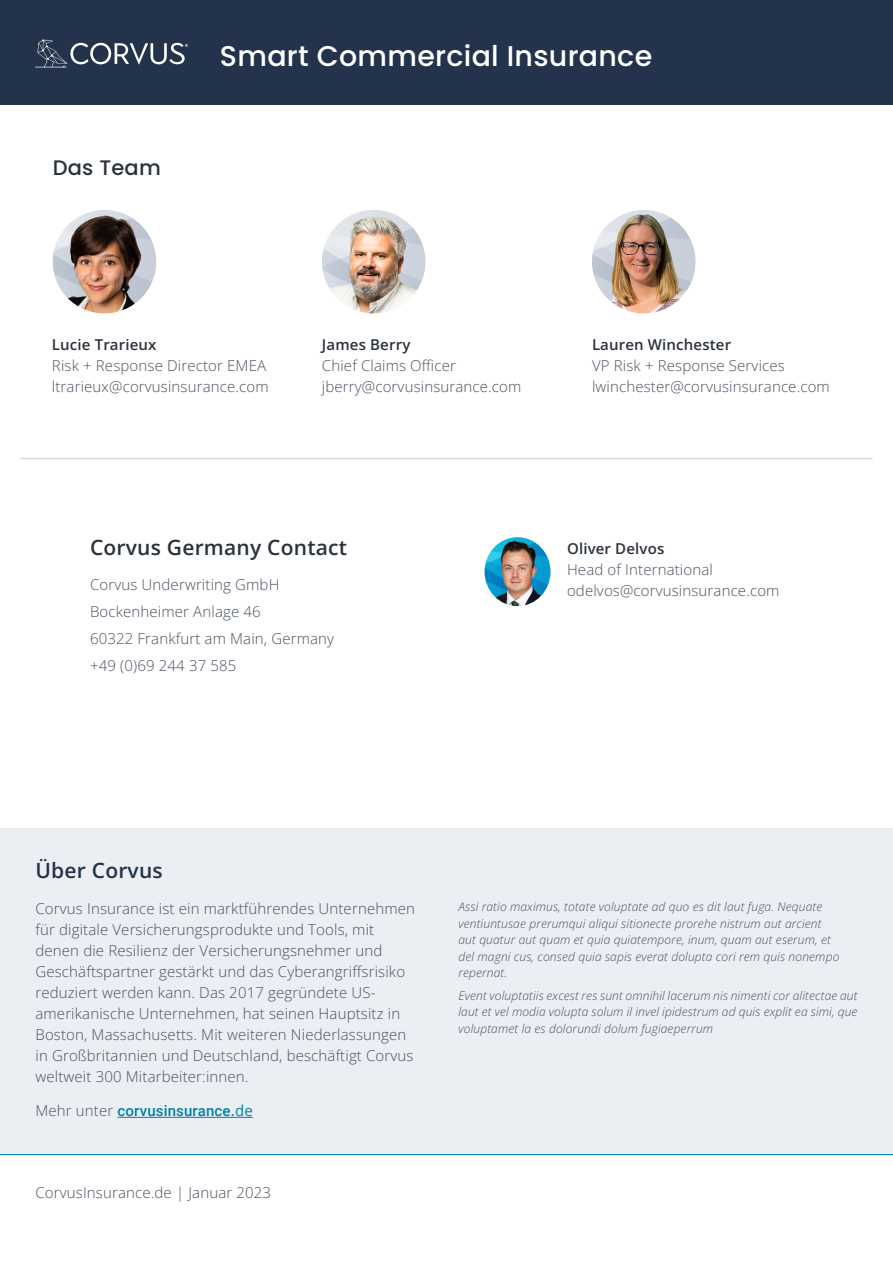
<style>
.page{position:relative;width:893px;height:1263px;background:#fff}
.page>*{position:absolute;margin:0;border:0;box-sizing:border-box;transform-origin:0 0}
.t1{font:500 28.5px "Poppins";letter-spacing:.01em;color:#fff}
.t2{font:600 21px "Open Sans";letter-spacing:.01em;color:#2b323b}
.t3{font:600 21px "Open Sans";letter-spacing:.01em;color:#23334c}
.t4{font:500 21px "Poppins";letter-spacing:.01em;color:#2b323b}
.t5{font:300 15px/21px "Open Sans";letter-spacing:.01em;color:#495260}
.t6{font:600 15px "Open Sans";letter-spacing:.01em;color:#2b323b}
.t7{font:500 15px "Roboto";letter-spacing:.01em;color:#0080a7}
.t8{font:italic 300 12px/16.5px "Open Sans";letter-spacing:.01em;color:#495260}
.s1{font-family:"Open Sans";font-weight:300;color:#495260}
.s2{font-family:"Open Sans";font-weight:400}
</style>
<div class="page">
<hr style="left:0;top:1153px;width:893px;height:2px;background:#0080a7">
<div style="left:0;top:0;width:893px;height:105px;background:#23334c"></div>
<svg style="left:35px;top:39px;width:153px;height:28px"></svg>
<div style="left:0;top:828px;width:893px;height:325px;background:#ebeef3"></div>
<hr style="left:118px;top:1117px;width:117px;height:1px;background:#0080a7">
<svg style="left:235px;top:1117px;width:18px;height:1px"></svg>
<img style="left:484px;top:537px;width:66px;height:69px">
<img style="left:53px;top:210px;width:103px;height:103px;border-radius:52px">
<img style="left:322px;top:210px;width:103px;height:103px;border-radius:52px">
<img style="left:592px;top:210px;width:103px;height:103px;border-radius:52px">
<hr style="left:20px;top:458px;width:852px;height:1px;background:#d1d7e0">
<h2 class="t4" style="left:53px;top:155px;width:110px">Das Team</h2>
<h1 class="t1" style="left:220px;top:39px;width:434px">Smart Commercial Insurance</h1>
<p class="t6" style="left:52px;top:334px;width:106px">Lucie Trarieux</p>
<p class="t5" style="left:52px;top:354px;width:218px">Risk + Response Director EMEA ltrarieux@corvusinsurance.com</p>
<p class="t6" style="left:322px;top:334px;width:90px">James Berry</p>
<p class="t5" style="left:322px;top:354px;width:201px">Chief Claims Officer jberry@corvusinsurance.com</p>
<p class="t6" style="left:592px;top:334px;width:141px">Lauren Winchester</p>
<p class="t5" style="left:592px;top:354px;width:239px">VP Risk + Response Services lwinchester@corvusinsurance.com</p>
<h2 class="t2" style="left:90px;top:533px;width:259px">Corvus Germany Contact</h2>
<p class="t5" style="left:90px;top:570px;width:246px;line-height:27px">Corvus Underwriting GmbH<br>Bockenheimer Anlage 46<br>60322 Frankfurt am Main, Germany +49 (0)69 244 37 585</p>
<p class="t6" style="left:567px;top:538px;width:99px">Oliver Delvos</p>
<p class="t5" style="left:567px;top:559px;width:214px">Head of International odelvos@corvusinsurance.com</p>
<h2 class="t3" style="left:35px;top:856px;width:129px">Über Corvus</h2>
<p class="t5" style="left:35px;top:897px;width:381px">Corvus Insurance ist ein marktführendes Unternehmen für digitale Versicherungsprodukte und Tools, mit denen die Resilienz der Versicherungsnehmer und Geschäftspartner gestärkt und das Cyberangriffsrisiko reduziert werden kann. Das 2017 gegründete US&shy;amerikanische Unternehmen, hat seinen Hauptsitz in Boston, Massachusetts. Mit weiteren Niederlassungen in Großbritannien und Deutschland, beschäftigt Corvus weltweit 300 Mitarbeiter:innen.</p>
<p class="t7" style="left:35px;top:1100px;width:219px"><span class="s1">Mehr unter</span> corvusinsurance.<span class="s2">de</span></p>
<p class="t5" style="left:35px;top:1182px;width:237px">CorvusInsurance.de | Januar 2023</p>
<p class="t8" style="left:458px;top:898px;width:382px">Assi ratio maximus, totate voluptate ad quo es dit laut fuga. Nequate ventiuntusae prerumqui aliqui sitionecte prorehe nistrum aut arcient aut quatur aut quam et quia quiatempore, inum, quam aut eserum, et del magni cus, consed quia sapis everat dolupta cori rem quis nonempo repernat.</p>
<p class="t8" style="left:458px;top:987px;width:400px;text-align:justify">Event voluptatiis excest res sunt omnihil lacerum nis nimenti cor alitectae aut laut et vel modia volupta solum il invel ipidestrum ad quis explit ea simi, que voluptamet la es dolorundi dolum fugiaeperrum</p>
</div>
